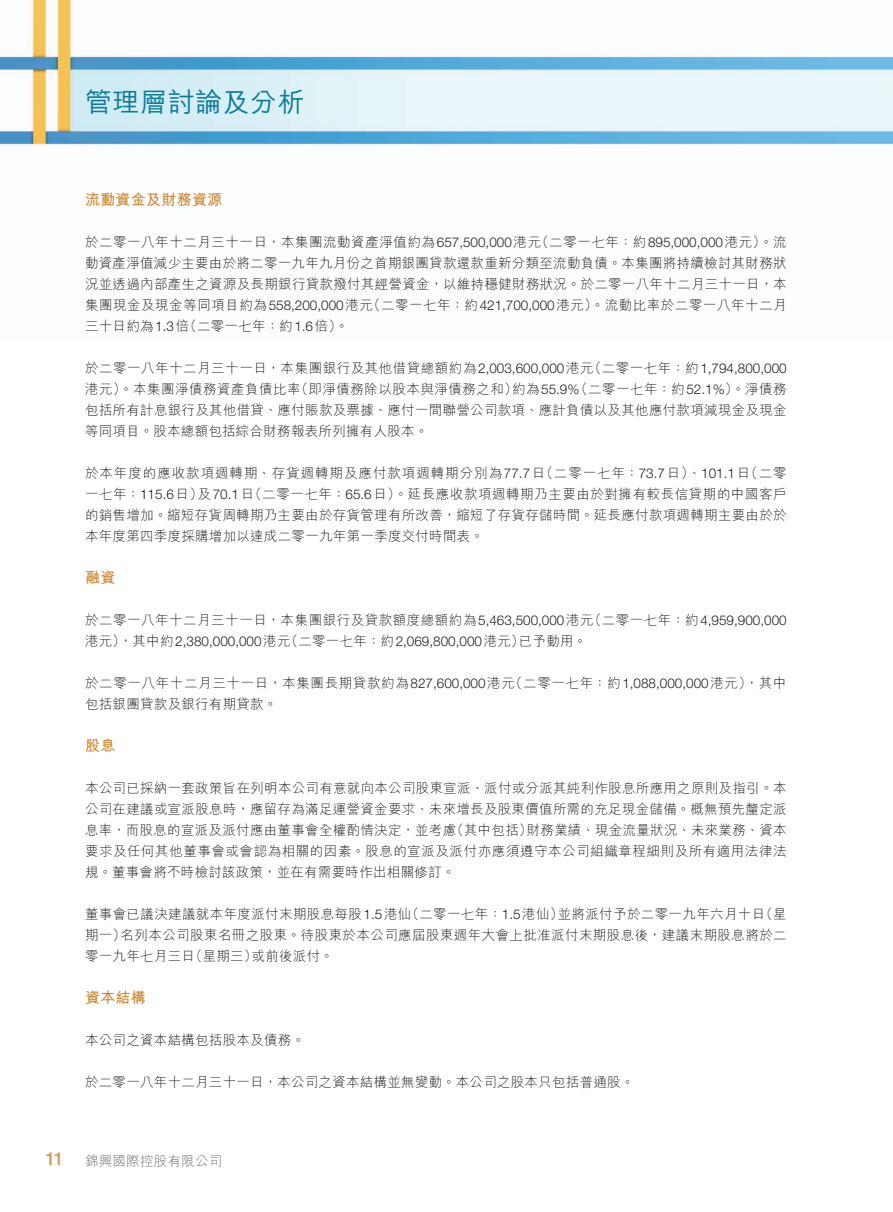
<style>
.page{position:relative;width:893px;height:1212px;background:#fff}
.page>*{position:absolute;margin:0;border:0;box-sizing:border-box;transform-origin:0 0}
.t1{font:500 27px "M Hei HK";letter-spacing:.02em;color:#0d7c99}
.t2{font:500 18px "Helvetica Neue LT Std";color:#d69c56}
._02_H2{font:700 15px "M Hei HK";letter-spacing:.02em;color:#ce8933}
._00_txt{font:300 13.5px/21px "M Hei HK";letter-spacing:.02em;color:#231f20}
._00_txt-2{font:300 13.5px/21px "M Hei HK";letter-spacing:.04em;color:#231f20}
._00_txt-3{font:300 13.5px/21px "M Hei HK";letter-spacing:.07em;color:#231f20;text-align:right}
._00_txt-4{font:300 13.5px "Helvetica Neue LT Std";color:#231f20}
._00_txt-5{font:300 13.5px/21px "M Hei HK";letter-spacing:.05em;color:#231f20}
.t3{font:300 13.5px "M Hei HK";letter-spacing:.02em;color:#6c6d70}
.s1{font-family:"Helvetica Neue LT Std"}
.s2{font-family:"M Hei HK"}
</style>
<div class="page">
<img style="left:0;top:0;width:893px;height:145px">
<h1 class="t1" style="left:85px;top:83px;width:221px">管理層討論及分析</h1>
<p class="_02_H2" style="left:85px;top:188px;width:139px">流動資金及財務資源</p>
<p class="_00_txt" style="left:535px;top:231px;width:253px">（二零一七年：約<span class="s1">895,000,000</span>港元）。流</p>
<p class="_00_txt-2" style="left:85px;top:231px;width:458px">於二零一八年十二月三十一日，本集團流動資產淨值約為<span class="s1">657,500,000</span>港元</p>
<p class="_00_txt" style="left:85px;top:252px;width:703px">動資產淨值減少主要由於將二零一九年九月份之首期銀團貸款還款重新分類至流動負債。本集團將持續檢討其財務狀</p>
<p class="_00_txt" style="left:85px;top:273px;width:703px">況並透過內部產生之資源及長期銀行貸款撥付其經營資金，以維持穩健財務狀況。於二零一八年十二月三十一日，本</p>
<p class="_00_txt-2" style="left:367px;top:294px;width:421px">（二零一七年：約<span class="s1">421,700,000</span>港元）。流動比率於二零一八年十二月</p>
<p class="_00_txt-2" style="left:85px;top:294px;width:289px">集團現金及現金等同項目約為<span class="s1">558,200,000</span>港元三十日約為<span class="s1">1.3</span> （倍二零一七年：約<span class="s1">1.6</span>倍。(</p>
<p class="_00_txt-2" style="left:574px;top:357px;width:214px;text-indent:-489px">於二零一八年十二月三十一日，本集團銀行及其他借貸總額約為<span class="s1">2,003,600,000</span>港元<br>（二零一七年：約<span class="s1">52.1%</span>）。淨債務</p>
<p class="_00_txt-4" style="left:588px;top:360px;width:200px"><span class="s2">（二零一七年：約</span>1,794,800,000</p>
<p class="_00_txt" style="left:85px;top:378px;width:703px">港元）。本集團淨債務資產負債比率<br>包括所有計息銀行及其他借貸、應付賬款及票據、應付一間聯營公司款項、應計負債以及其他應付款項減現金及現金等同項目。股本總額包括綜合財務報表所列擁有人股本。</p>
<p class="_00_txt-3" style="left:85px;top:462px;width:703px">於本年度的應收款項週轉期、存貨週轉期及應付款項週轉期分別為<span class="s1">77.7</span> （日 二零一七年：<span class="s1">73.7</span>日）、<span class="s1">101.1</span> （日 二零及<span class="s1">70.1</span> （日 二零一七年：<span class="s1">65.6</span>日）。延長應收款項週轉期乃主要由於對擁有較長信貸期的中國客戶</p>
<p class="_00_txt" style="left:295px;top:378px;width:224px">（即淨債務除以股本與淨債務之和）</p>
<p class="_00_txt-4" style="left:512px;top:381px;width:69px"><span class="s2">約為</span>55.9%</p>
<p class="_00_txt" style="left:85px;top:483px;width:703px">一七年：<span class="s1">115.6</span>日）<br>的銷售增加。縮短存貨周轉期乃主要由於存貨管理有所改善，縮短了存貨存儲時間。延長應付款項週轉期主要由於於本年度第四季度採購增加以達成二零一九年第一季度交付時間表。</p>
<p class="_02_H2" style="left:85px;top:566px;width:32px">融資</p>
<p class="_00_txt-4" style="left:588px;top:612px;width:200px"><span class="s2">（二零一七年：約</span>4,959,900,000</p>
<p class="_00_txt-2" style="left:519px;top:609px;width:76px;text-indent:-434px">於二零一八年十二月三十一日，本集團銀行及貸款額度總額約為<span class="s1">5,463,500,000</span>港元已予動用。</p>
<p class="_00_txt-4" style="left:85px;top:633px;width:207px"><span class="s2">港元，）其中約</span>2,380,000,000<span class="s2">港元</span></p>
<p class="_00_txt-4" style="left:285px;top:633px;width:241px"><span class="s2">（二零一七年：約</span>2,069,800,000<span class="s2">港元）</span></p>
<p class="_00_txt-5" style="left:85px;top:672px;width:431px">於二零一八年十二月三十一日，本集團長期貸款約為<span class="s1">827,600,000</span>港元包括銀團貸款及銀行有期貸款。</p>
<p class="_02_H2" style="left:85px;top:734px;width:32px">股息</p>
<p class="_00_txt" style="left:85px;top:777px;width:703px;text-align:right">本公司已採納一套政策旨在列明本公司有意就向本公司股東宣派、派付或分派其純利作股息所應用之原則及指引。本公司在建議或宣派股息時，應留存為滿足運營資金要求、未來增長及股東價值所需的充足現金儲備。概無預先釐定派財務業績、現金流量狀況、未來業務、資本</p>
<p class="_00_txt-5" style="left:509px;top:672px;width:279px">（二零一七年：約<span class="s1">1,088,000,000</span>港元，）其中</p>
<p class="_00_txt-2" style="left:85px;top:819px;width:703px">息率，而股息的宣派及派付應由董事會全權酌情決定，並考慮<br>要求及任何其他董事會或會認為相關的因素。股息的宣派及派付亦應須遵守本公司組織章程細則及所有適用法律法規。董事會將不時檢討該政策，並在有需要時作出相關修訂。</p>
<p class="_00_txt" style="left:760px;top:903px;width:29px">（星</p>
<p class="_00_txt" style="left:450px;top:819px;width:83px">（其中包括）</p>
<p class="_00_txt" style="left:121px;top:903px;width:668px;text-indent:-36px">董事會已議決建議就本年度派付末期股息每股<span class="s1">1.5</span>港仙<br>名列本公司股東名冊之股東。待股東於本公司應屆股東週年大會上批准派付末期股息後，建議末期股息將於二</p>
<p class="_00_txt" style="left:406px;top:903px;width:159px">（二零一七年：<span class="s1">1.5</span>港仙）</p>
<p class="_00_txt" style="left:558px;top:903px;width:209px">並將派付予於二零一九年六月十日</p>
<p class="_00_txt" style="left:85px;top:924px;width:43px">期一）</p>
<p class="_00_txt" style="left:189px;top:945px;width:70px">（星期三）</p>
<p class="_00_txt" style="left:252px;top:945px;width:84px">或前後派付。</p>
<p class="_00_txt" style="left:85px;top:945px;width:111px">零一九年七月三日</p>
<p class="_02_H2" style="left:85px;top:986px;width:62px">資本結構</p>
<p class="_00_txt" style="left:85px;top:1029px;width:221px">本公司之資本結構包括股本及債務。</p>
<p class="_00_txt" style="left:85px;top:1071px;width:551px">於二零一八年十二月三十一日，本公司之資本結構並無變動。本公司之股本只包括普通股。</p>
<h2 class="t2" style="left:45px;top:1148px;width:20px">11</h2>
<p class="t3" style="left:85px;top:1154px;width:139px">錦興國際控股有限公司</p>
</div>
